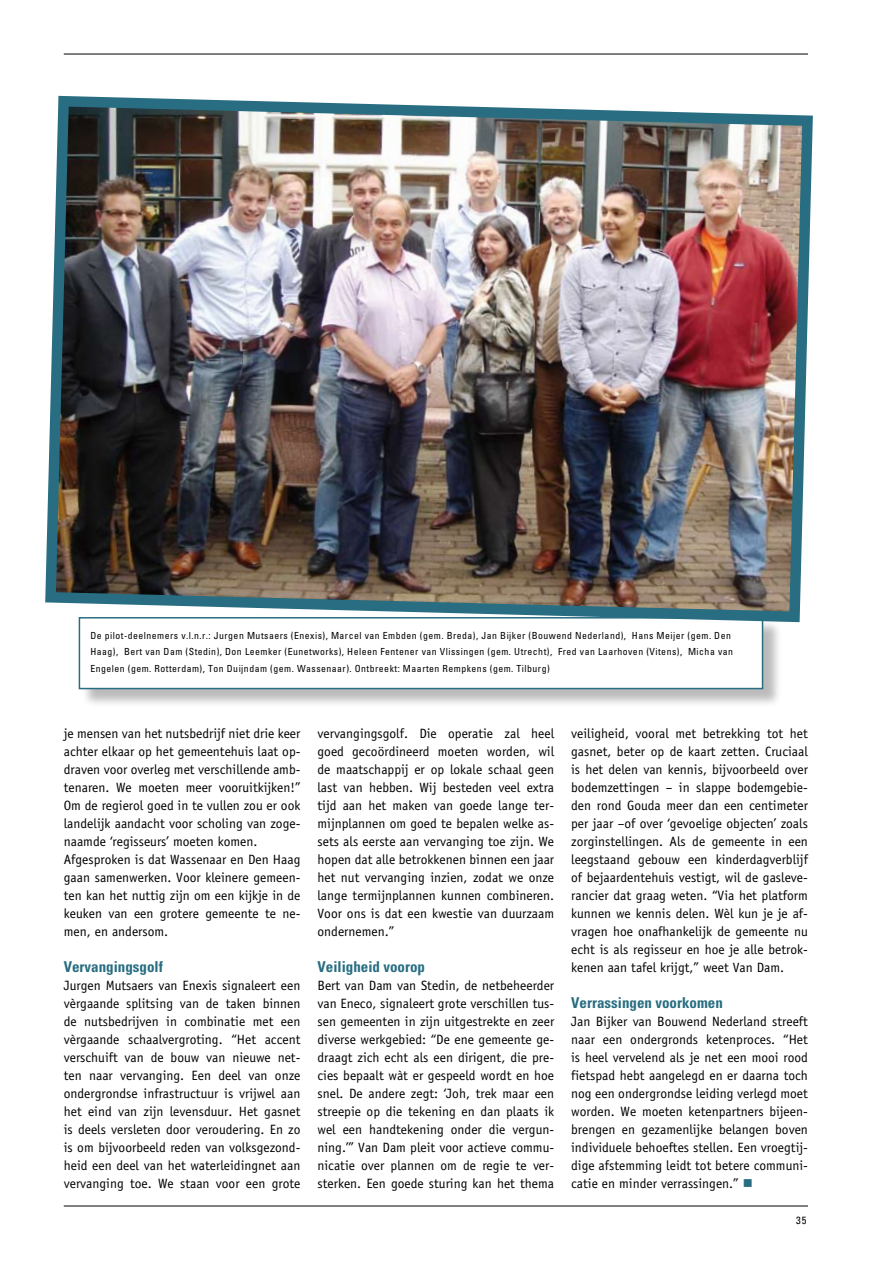
<style>
.page{position:relative;width:893px;height:1263px;background:#fff}
.page>*{position:absolute;margin:0;border:0;box-sizing:border-box;transform-origin:0 0}
.t1{font:700 condensed 15px "Univers LT Std";color:#286d81}
.t2{font:13.5px/18px "Officina Sans Std";color:#000;text-align:justify}
.t3{font:condensed 10.5px "Univers LT Std";color:#000}
.t4{font:condensed 9.75px/16.5px "Univers LT Std";letter-spacing:.05em;color:#000}
.s1{color:#286d81}
</style>
<div class="page">
<hr style="left:64px;top:1206px;width:744px;height:1px;background:#000">
<div style="left:81px;top:619px;width:701px;height:89px;background:#000;opacity:.27"></div>
<div style="left:79px;top:617px;width:684px;height:72px;background:#fff;border:2px solid #286d81"></div>
<hr style="left:64px;top:54px;width:744px;height:1px;background:#000">
<img style="left:45px;top:95px;width:768px;height:532px">
<p class="t4" style="left:90px;top:627px;width:644px">De pilot-deelnemers v.l.n.r.: Jurgen Mutsaers (Enexis), Marcel van Embden (gem. Breda), Jan Bijker (Bouwend Nederland), Hans Meijer (gem. Den<br>Haag), Bert van Dam (Stedin), Don Leemker (Eunetworks), Heleen Fentener van Vlissingen (gem. Utrecht), Fred van Laarhoven (Vitens), Micha van<br>Engelen (gem. Rotterdam), Ton Duijndam (gem. Wassenaar). Ontbreekt: Maarten Rempkens (gem. Tilburg)</p>
<p class="t2" style="left:64px;top:724px;width:238px;text-align:left">je mensen van het nutsbedrijf niet drie keer achter elkaar op het gemeentehuis laat op&shy;draven voor overleg met verschillende amb&shy;tenaren. We moeten meer vooruitkijken!” Om de regierol goed in te vullen zou er ook landelijk aandacht voor scholing van zoge&shy;naamde ‘regisseurs’ moeten komen.<br>Afgesproken is dat Wassenaar en Den Haag gaan samenwerken. Voor kleinere gemeen&shy;ten kan het nuttig zijn om een kijkje in de keuken van een grotere gemeente te ne&shy;men, en andersom.</p>
<p class="t1" style="left:64px;top:957px;width:101px">Vervangingsgolf</p>
<p class="t2" style="left:64px;top:976px;width:238px">Jurgen Mutsaers van Enexis signaleert een vèrgaande splitsing van de taken binnen de nutsbedrijven in combinatie met een vèrgaande schaalvergroting. “Het accent verschuift van de bouw van nieuwe net&shy;ten naar vervanging. Een deel van onze ondergrondse infrastructuur is vrijwel aan het eind van zijn levensduur. Het gasnet is deels versleten door veroudering. En zo is om bijvoorbeeld reden van volksgezond&shy;heid een deel van het waterleidingnet aan vervanging toe. We staan voor een grote</p>
<p class="t2" style="left:317px;top:724px;width:238px">vervangingsgolf. Die operatie zal heel goed gecoördineerd moeten worden, wil de maatschappij er op lokale schaal geen last van hebben. Wij besteden veel extra tijd aan het maken van goede lange ter&shy;mijnplannen om goed te bepalen welke as&shy;sets als eerste aan vervanging toe zijn. We hopen dat alle betrokkenen binnen een jaar het nut vervanging inzien, zodat we onze lange termijnplannen kunnen combineren.<br>Voor ons is dat een kwestie van duurzaam ondernemen.”</p>
<p class="t1" style="left:317px;top:957px;width:109px">Veiligheid voorop</p>
<p class="t2" style="left:317px;top:976px;width:238px">Bert van Dam van Stedin, de netbeheerder van Eneco, signaleert grote verschillen tus&shy;sen gemeenten in zijn uitgestrekte en zeer diverse werkgebied: “De ene gemeente ge&shy;draagt zich echt als een dirigent, die pre&shy;cies bepaalt wàt er gespeeld wordt en hoe snel. De andere zegt: ‘Joh, trek maar een streepie op die tekening en dan plaats ik wel een handtekening onder die vergun&shy;ning.’” Van Dam pleit voor actieve commu&shy;nicatie over plannen om de regie te ver&shy;sterken. Een goede sturing kan het thema</p>
<p class="t2" style="left:571px;top:724px;width:238px">veiligheid, vooral met betrekking tot het gasnet, beter op de kaart zetten. Cruciaal is het delen van kennis, bijvoorbeeld over bodemzettingen – in slappe bodemgebie&shy;den rond Gouda meer dan een centimeter per jaar –of over ‘gevoelige objecten’ zoals zorginstellingen. Als de gemeente in een leegstaand gebouw een kinderdagverblijf of bejaardentehuis vestigt, wil de gasleve&shy;rancier dat graag weten. “Via het platform kunnen we kennis delen. Wèl kun je je af&shy;vragen hoe onafhankelijk de gemeente nu echt is als regisseur en hoe je alle betrok&shy;kenen aan tafel krijgt,” weet Van Dam.</p>
<p class="t1" style="left:571px;top:993px;width:153px">Verrassingen voorkomen</p>
<p class="t2" style="left:571px;top:1012px;width:238px">Jan Bijker van Bouwend Nederland streeft naar een ondergronds ketenproces. “Het is heel vervelend als je net een mooi rood fietspad hebt aangelegd en er daarna toch nog een ondergrondse leiding verlegd moet worden. We moeten ketenpartners bijeen&shy;brengen en gezamenlijke belangen boven individuele behoeftes stellen. Een vroegtij&shy;dige afstemming leidt tot betere communi&shy;catie en minder verrassingen.” <span class="s1">■</span></p>
<p class="t3" style="left:796px;top:1214px;width:12px">35</p>
</div>
